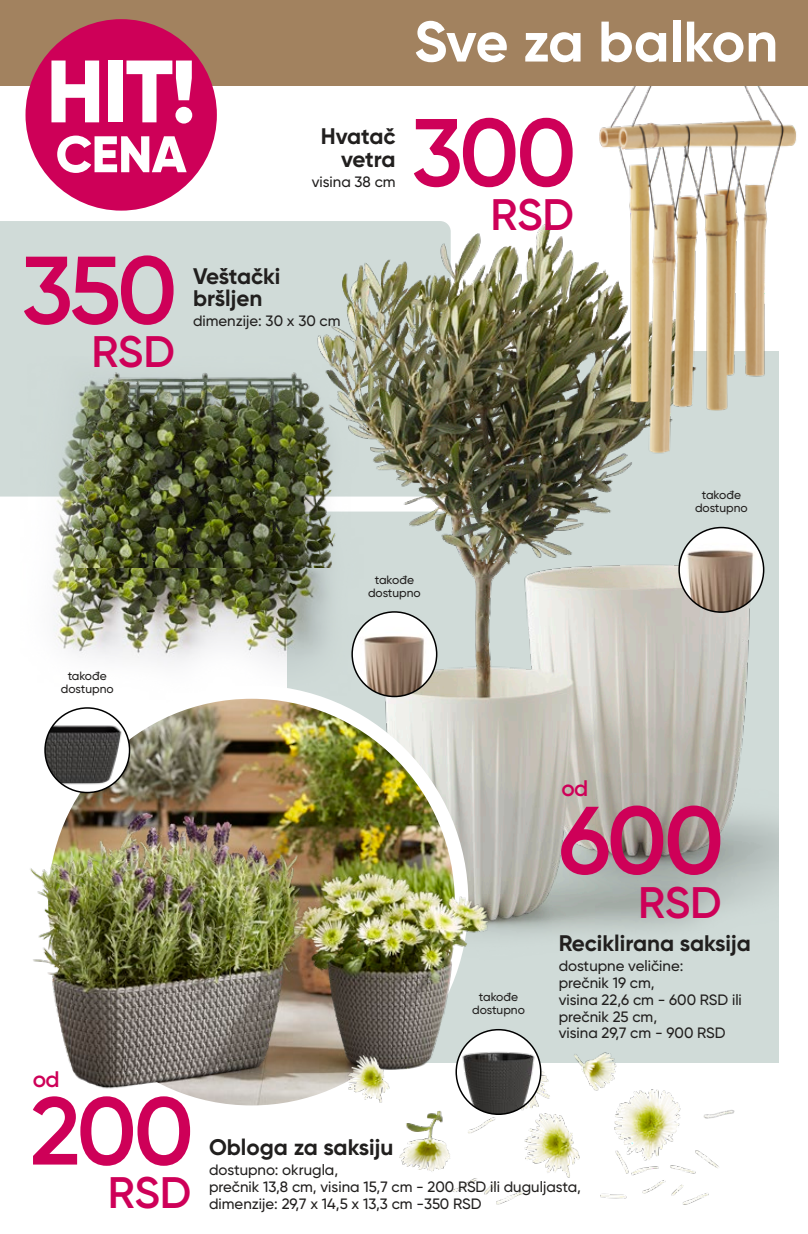
<style>
.page{position:relative;width:808px;height:1234px;background:#fff}
.page>*{position:absolute;margin:0;border:0;box-sizing:border-box;transform-origin:0 0}
.t1{font:600 95.7px "Gilroy";letter-spacing:-.04em;color:#ce0058}
.t2{font:800 88.2px "Gilroy";color:#fff}
.t3{font:700 57px "Gilroy";letter-spacing:-.01em;color:#fff}
.t4{font:800 51.3px "Gilroy";color:#fff}
.t5{font:600 44.1px "Gilroy";letter-spacing:-.01em;color:#ce0058}
.t6{font:700 22.5px/22.5px "Gilroy";letter-spacing:-.005em;color:#211f1e;text-align:right}
.t7{font:600 22.5px "Gilroy";color:#ce0058}
.t8{font:500 15px/16.8px "Gilroy";color:#211f1e}
.t9{font:500 12px/13.5px "Gilroy";color:#211f1e;text-align:center}
</style>
<div class="page">
<div style="left:287px;top:351px;width:492px;height:711px;background:#d0dbd8"></div>
<svg style="left:0;top:206px;width:303px;height:291px;background:#d4dedb"></svg>
<img style="left:303px;top:221px;width:475px;height:714px">
<img style="left:52px;top:567px;width:333px;height:127px">
<img style="left:21px;top:357px;width:364px;height:210px">
<img style="left:679px;top:527px;width:85px;height:85px;border-radius:42px">
<div style="left:678px;top:526px;width:86px;height:86px;border:2px solid #000;border-radius:50%"></div>
<img style="left:352px;top:611px;width:85px;height:85px;border-radius:42px">
<div style="left:351px;top:611px;width:86px;height:86px;border:2px solid #000;border-radius:50%"></div>
<img style="left:587px;top:85px;width:220px;height:445px">
<img style="left:399px;top:1031px;width:370px;height:174px">
<img style="left:446px;top:1174px;width:82px;height:31px">
<img style="left:458px;top:1136px;width:41px;height:18px">
<img style="left:688px;top:1096px;width:51px;height:51px">
<img style="left:44px;top:694px;width:417px;height:102px">
<img style="left:30px;top:796px;width:239px;height:310px">
<img style="left:269px;top:796px;width:234px;height:340px">
<img style="left:343px;top:1052px;width:65px;height:55px">
<img style="left:456px;top:1029px;width:85px;height:84px;border-radius:42px">
<div style="left:455px;top:1028px;width:86px;height:86px;border:2px solid #000;border-radius:50%"></div>
<img style="left:45px;top:707px;width:85px;height:85px;border-radius:42px">
<div style="left:44px;top:707px;width:86px;height:86px;border:2px solid #000;border-radius:50%"></div>
<div style="left:0;top:0;width:808px;height:85px;background:#a2825f"></div>
<div style="left:26px;top:19px;width:191px;height:191px;background:#ce0058;border-radius:50%"></div>
<h2 class="t2" style="left:46px;top:36px;width:152px">HIT!</h2>
<h3 class="t4" style="left:56px;top:122px;width:132px">CENA</h3>
<h3 class="t6" style="left:321px;top:125px;width:76px">Hvatač vetra</h3>
<p class="t8" style="left:312px;top:173px;width:85px">visina 38 cm</p>
<h1 class="t1" style="left:22px;top:231px;width:157px">350</h1>
<h3 class="t5" style="left:91px;top:324px;width:85px">RSD</h3>
<h3 class="t6" style="left:193px;top:264px;width:89px;text-align:left">Veštački bršljen</h3>
<p class="t8" style="left:193px;top:312px;width:149px">dimenzije: 30 x 30 cm</p>
<h3 class="t3" style="left:414px;top:6px;width:366px">Sve za balkon</h3>
<h1 class="t1" style="left:411px;top:93px;width:166px">300</h1>
<h3 class="t5" style="left:490px;top:187px;width:85px">RSD</h3>
<p class="t9" style="left:695px;top:487px;width:54px">takođe dostupno</p>
<p class="t9" style="left:61px;top:668px;width:54px">takođe dostupno</p>
<p class="t9" style="left:368px;top:572px;width:54px">takođe dostupno</p>
<h3 class="t7" style="left:33px;top:1064px;width:28px">od</h3>
<h1 class="t1" style="left:30px;top:1071px;width:165px">200</h1>
<h3 class="t5" style="left:108px;top:1165px;width:85px">RSD</h3>
<p class="t9" style="left:472px;top:989px;width:54px">takođe dostupno</p>
<h3 class="t7" style="left:561px;top:773px;width:28px">od</h3>
<h1 class="t1" style="left:559px;top:780px;width:167px">600</h1>
<h3 class="t5" style="left:638px;top:874px;width:85px">RSD</h3>
<h3 class="t6" style="left:559px;top:931px;width:194px">Reciklirana saksija</h3>
<p class="t8" style="left:559px;top:956px;width:185px">dostupne veličine:<br>prečnik 19 cm,<br>visina 22,6 cm - 600 RSD ili prečnik 25 cm,<br>visina 29,7 cm - 900 RSD</p>
<h3 class="t6" style="left:209px;top:1135px;width:186px">Obloga za saksiju</h3>
<p class="t8" style="left:209px;top:1160px;width:373px">dostupno: okrugla,<br>prečnik 13,8 cm, visina 15,7 cm - 200 RSD ili duguljasta, dimenzije: 29,7 x 14,5 x 13,3 cm -350 RSD</p>
</div>
